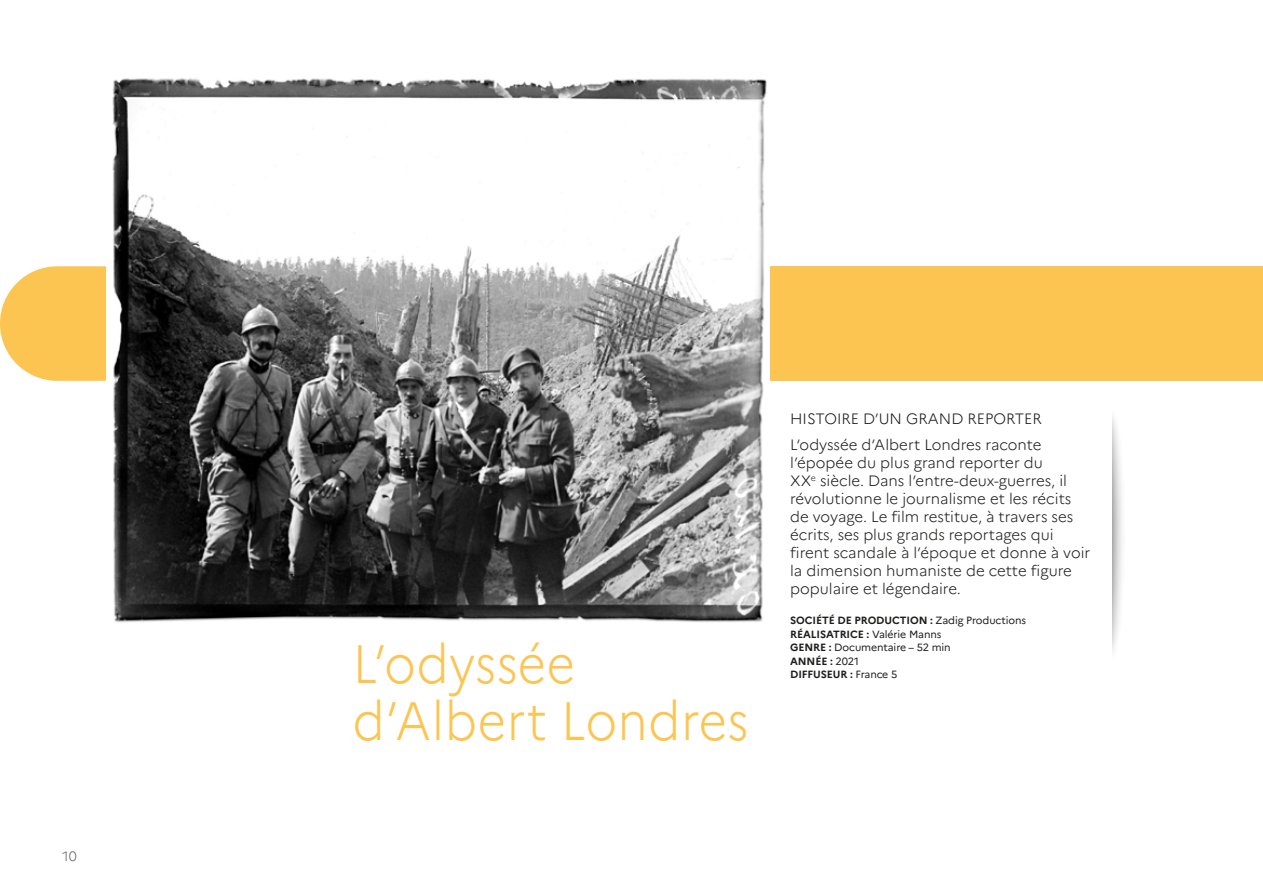
<style>
.page{position:relative;width:1263px;height:893px;background:#fff}
.page>*{position:absolute;margin:0;border:0;box-sizing:border-box;transform-origin:0 0}
.t1{font:300 54px/57px "Marianne";letter-spacing:.01em;color:#fcc552;scale:.9 1}
.t2{font:300 15px/18px "Marianne";color:#1d1d1b}
.t3{font:300 13.5px "Marianne";color:#646363}
.t4{font:10.5px/13.5px "Marianne";letter-spacing:-.01em;color:#1d1d1b}
.s1{font-weight:700}
</style>
<div class="page">
<svg style="left:0;top:266px;width:106px;height:115px;background:#fccb66"></svg>
<div style="left:495px;top:266px;width:768px;height:115px;background:#fcc552"></div>
<div style="left:1076px;top:403px;width:50px;height:262px;background:#1d1d1b;opacity:.75"></div>
<div style="left:747px;top:393px;width:365px;height:281px;background:#fff"></div>
<img style="left:112px;top:78px;width:657px;height:545px">
<p class="t3" style="left:63px;top:848px;width:16px">10</p>
<h1 class="t1" style="left:353px;top:635px;width:441px">L’odyssée d’Albert Londres</h1>
<p class="t2" style="left:790px;top:405px;width:253px;line-height:26.5px">HISTOIRE D’UN GRAND REPORTER<br>L‘odyssée d’Albert Londres raconte</p>
<p class="t2" style="left:790px;top:454px;width:302px">l’épopée du plus grand reporter du<br>XX<sup>e</sup> siècle. Dans l’entre-deux-guerres, il révolutionne le journalisme et les récits de voyage. Le film restitue, à travers ses écrits, ses plus grands reportages qui firent scandale à l’époque et donne à voir la dimension humaniste de cette figure populaire et légendaire.</p>
<p class="t4" style="left:790px;top:613px;width:237px"><span class="s1">SOCIÉTÉ DE PRODUCTION :</span> Zadig Productions<br><span class="s1">RÉALISATRICE :</span> Valérie Manns<br><span class="s1">GENRE :</span> Documentaire – 52 min<br><span class="s1">ANNÉE :</span> 2021<br><span class="s1">DIFFUSEUR :</span> France 5</p>
</div>
